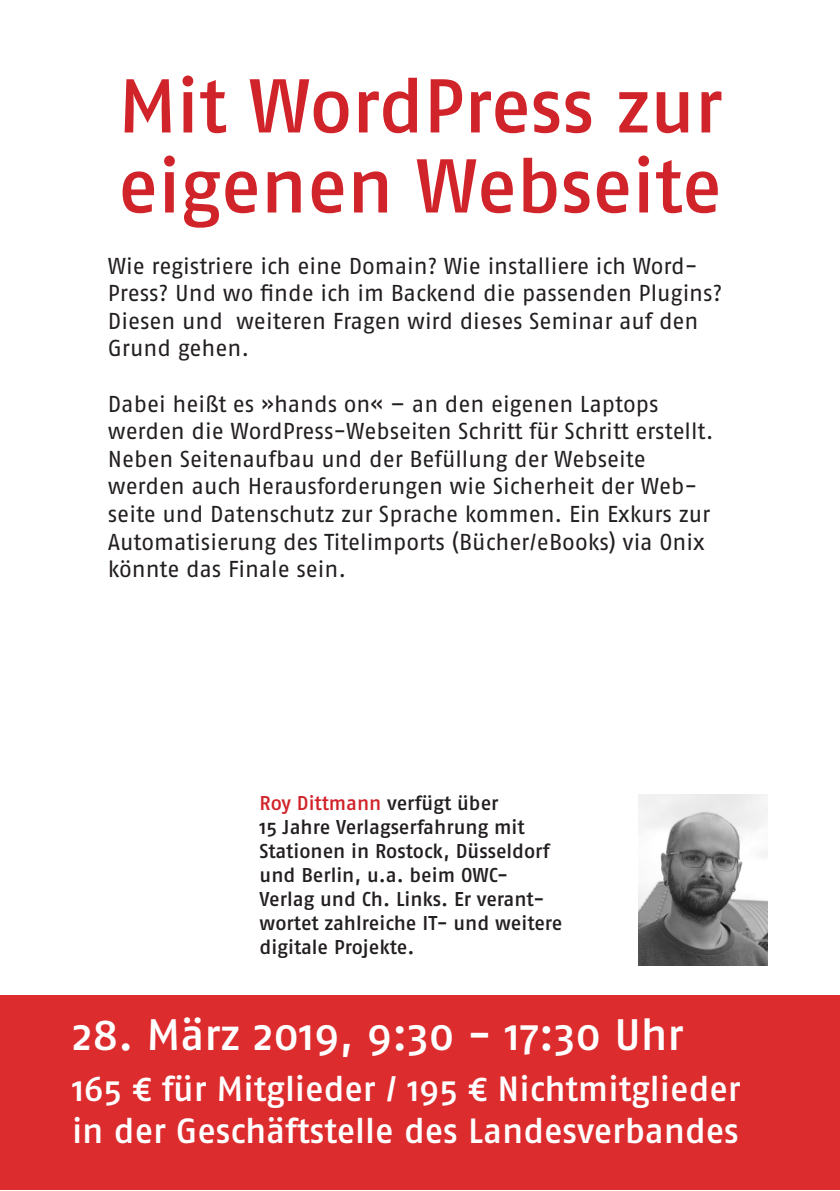
<style>
.page{position:relative;width:840px;height:1191px;background:#fff}
.page>*{position:absolute;margin:0;border:0;box-sizing:border-box;transform-origin:0 0}
.t1{font:500 76px/80px "Fago Pro";letter-spacing:-.005em;color:#d1232a}
.t2{font:500 44px "Fago Pro";color:#fff}
.t3{font:500 35px "Fago Pro";color:#fff}
.t4{font:23px/27.6px "Fago Pro";letter-spacing:-.005em;color:#231f20}
.t5{font:500 20px/24px "Fago Pro";letter-spacing:-.005em;color:#231f20}
.s1{color:#d1232a}
</style>
<div class="page">
<div style="left:0;top:995px;width:839px;height:195px;background:#dd2c2e"></div>
<img style="left:638px;top:794px;width:129px;height:171px">
<p class="t1" style="left:118px;top:66px;width:605px">Mit WordPress zur eigenen Webseite</p>
<p class="t4" style="left:108px;top:252px;width:615px">Wie registriere ich eine Domain? Wie installiere ich Word-Press? Und wo finde ich im Backend die passenden Plugins?<br>Diesen und weiteren Fragen wird dieses Seminar auf den Grund gehen.</p>
<p class="t4" style="left:108px;top:390px;width:607px">Dabei heißt es »hands on« – an den eigenen Laptops werden die WordPress-Webseiten Schritt für Schritt erstellt.<br>Neben Seitenaufbau und der Befüllung der Webseite werden auch Herausforderungen wie Sicherheit der Web&shy;seite und Datenschutz zur Sprache kommen. Ein Exkurs zur Automatisierung des Titelimports (Bücher/eBooks) via Onix könnte das Finale sein.</p>
<p class="t5" style="left:259px;top:791px;width:304px"><span class="s1">Roy Dittmann</span> verfügt über<br>15 Jahre Verlagserfahrung mit<br>Stationen in Rostock, Düsseldorf und Berlin, u.a. beim OWC-<br>Verlag und Ch. Links. Er verant&shy;wortet zahlreiche IT- und weitere digitale Projekte.</p>
<p class="t2" style="left:72px;top:1007px;width:613px">28. März 2019, 9:30 - 17:30 Uhr</p>
<p class="t3" style="left:72px;top:1067px;width:669px">165 € für Mitglieder / 195 € Nichtmitglieder</p>
<p class="t3" style="left:72px;top:1109px;width:668px">in der Geschäftstelle des Landesverbandes</p>
</div>
